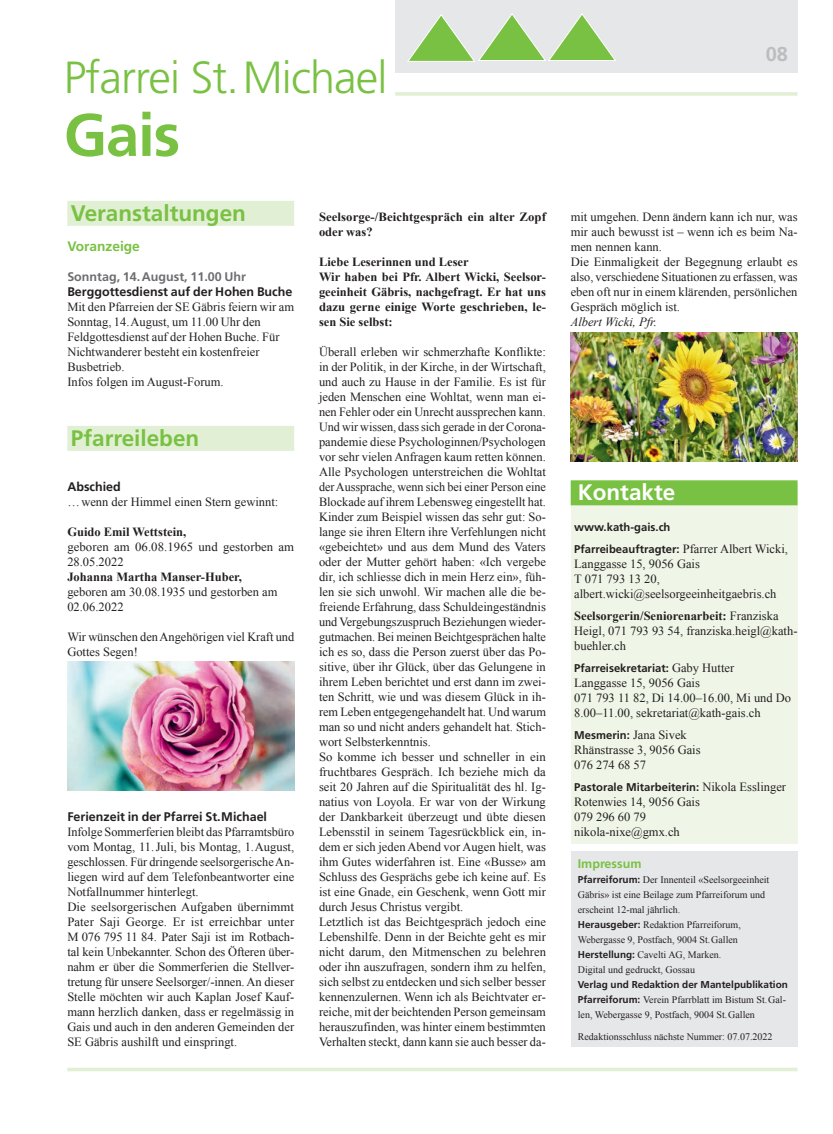
<style>
.page{position:relative;width:833px;height:1134px;background:#fff}
.page>*{position:absolute;margin:0;border:0;box-sizing:border-box;transform-origin:0 0}
.t1{font:700 60px "Frutiger LT Std";color:#79c142}
.t2{font:300 45px "Frutiger LT Std";letter-spacing:-.02em;color:#79c142}
.t3{font:700 22.5px "Frutiger LT Std";color:#79c142}
.t4{font:700 22.5px "Frutiger LT Std";color:#fff}
.t5{font:700 20px "Frutiger LT Std";color:#bcbdc0}
.t6{font:700 13.75px "Frutiger LT Std";color:#79c142}
.t7{font:12.5px/15px "Times New Roman";color:#231f20}
.t8{font:700 12.5px/15px "Times New Roman";color:#231f20}
.t9{font:700 12.5px "Frutiger LT Std";color:#231f20}
.t10{font:700 12.5px "Frutiger LT Std";color:#6c6d70}
.t11{font:italic 12.5px "Times New Roman";color:#231f20}
.t12{font:700 12.5px "Frutiger LT Std";color:#79c142}
.t13{font:700 11.25px/22.1px "Frutiger LT Std";color:#231f20}
.t14{font:10px/15px "Times New Roman";color:#231f20}
.t15{font:700 10px "Frutiger LT Std";color:#231f20}
.s1{font-family:"Times New Roman";font-weight:400;font-size:12.5px}
.s2{font-weight:700}
.s3{font-family:"Frutiger LT Std";font-weight:700}
</style>
<div class="page">
<div style="left:395px;top:0;width:402px;height:73px;background:#e6e7e9"></div>
<hr style="left:395px;top:92px;width:402px;height:4px;background:#e1efd4">
<svg style="left:407px;top:14px;width:209px;height:48px"></svg>
<hr style="left:67px;top:1068px;width:730px;height:3px;background:#e1efd4">
<div style="left:67px;top:201px;width:227px;height:25px;background:#e1efd4"></div>
<div style="left:67px;top:426px;width:227px;height:25px;background:#e1efd4"></div>
<img style="left:67px;top:662px;width:227px;height:129px">
<img style="left:570px;top:333px;width:227px;height:129px">
<div style="left:570px;top:851px;width:227px;height:196px;background:#e6e7e9"></div>
<div style="left:570px;top:483px;width:227px;height:360px;background:#eff6e8"></div>
<div style="left:570px;top:480px;width:227px;height:25px;background:#79c142"></div>
<h2 class="t2" style="left:64px;top:52px;width:325px">Pfarrei St.Michael</h2>
<h1 class="t1" style="left:64px;top:100px;width:118px">Gais</h1>
<h3 class="t3" style="left:71px;top:199px;width:177px">Veranstaltungen</h3>
<p class="t6" style="left:67px;top:238px;width:74px">Voranzeige</p>
<p class="t10" style="left:67px;top:269px;width:180px">Sonntag, 14.August, 11.00 Uhr</p>
<p class="t9" style="left:67px;top:284px;width:227px">Berggottesdienst auf der Hohen Buche</p>
<p class="t7" style="left:67px;top:299px;width:228px">Mit den Pfarreien der SE Gäbris feiern wir am Sonntag, 14.August, um 11.00 Uhr den Feldgottesdienst auf der Hohen Buche. Für Nichtwanderer besteht ein kostenfreier Busbetrieb.<br>Infos folgen im August-Forum.</p>
<h3 class="t3" style="left:71px;top:424px;width:130px">Pfarreileben</h3>
<p class="t9" style="left:67px;top:479px;width:55px">Abschied</p>
<p class="t7" style="left:67px;top:494px;width:212px">…wenn der Himmel einen Stern gewinnt:</p>
<p class="t8" style="left:67px;top:524px;width:120px">Guido Emil Wettstein,</p>
<p class="t7" style="left:67px;top:539px;width:228px">geboren am 06.08.1965 und gestorben am<br>28.05.2022</p>
<p class="t8" style="left:67px;top:569px;width:176px">Johanna Martha Manser-Huber,</p>
<p class="t7" style="left:67px;top:584px;width:212px">geboren am 30.08.1935 und gestorben am<br>02.06.2022</p>
<p class="t7" style="left:67px;top:629px;width:228px">Wir wünschen den Angehörigen viel Kraft und<br>Gottes Segen!</p>
<p class="t9" style="left:67px;top:809px;width:201px">Ferienzeit in der Pfarrei St.Michael</p>
<p class="t7" style="left:67px;top:824px;width:228px">Infolge Sommerferien bleibt das Pfarramtsbüro vom Montag, 11.Juli, bis Montag, 1.August, geschlossen. Für dringende seelsorgerische An&shy;liegen wird auf dem Telefonbeantworter eine Notfallnummer hinterlegt.<br>Die seelsorgerischen Aufgaben übernimmt Pater Saji George. Er ist erreichbar unter M 076 795 11 84. Pater Saji ist im Rotbach&shy;tal kein Unbekannter. Schon des Öfteren über&shy;nahm er über die Sommerferien die Stellver&shy;tretung für unsere Seelsorger/-innen. An dieser Stelle möchten wir auch Kaplan Josef Kauf&shy;mann herzlich danken, dass er regelmässig in Gais und auch in den anderen Gemeinden der SE Gäbris aushilft und einspringt.</p>
<p class="t8" style="left:319px;top:209px;width:228px">Seelsorge-/Beichtgespräch ein alter Zopf oder was?</p>
<p class="t8" style="left:319px;top:254px;width:228px">Liebe Leserinnen und Leser<br>Wir haben bei Pfr. Albert Wicki, Seelsor&shy;geeinheit Gäbris, nachgefragt. Er hat uns dazu gerne einige Worte geschrieben, le&shy;sen Sie selbst:</p>
<p class="t7" style="left:319px;top:344px;width:228px">Überall erleben wir schmerzhafte Konflikte: in der Politik, in der Kirche, in der Wirtschaft, und auch zu Hause in der Familie. Es ist für jeden Menschen eine Wohltat, wenn man ei&shy;nen Fehler oder ein Unrecht aussprechen kann.<br>Und wir wissen, dass sich gerade in der Corona&shy;pandemie diese Psychologinnen/Psychologen vor sehr vielen Anfragen kaum retten können.<br>Alle Psychologen unterstreichen die Wohltat der Aussprache, wenn sich bei einer Person eine Blockade auf ihrem Lebensweg eingestellt hat.<br>Kinder zum Beispiel wissen das sehr gut: So&shy;lange sie ihren Eltern ihre Verfehlungen nicht «gebeichtet» und aus dem Mund des Vaters oder der Mutter gehört haben: «Ich vergebe dir, ich schliesse dich in mein Herz ein», füh&shy;len sie sich unwohl. Wir machen alle die be&shy;freiende Erfahrung, dass Schuldeingeständnis und Vergebungszuspruch Beziehungen wieder&shy;gutmachen. Bei meinen Beichtgesprächen halte ich es so, dass die Person zuerst über das Po&shy;sitive, über ihr Glück, über das Gelungene in ihrem Leben berichtet und erst dann im zwei&shy;ten Schritt, wie und was diesem Glück in ih&shy;rem Leben entgegengehandelt hat. Und warum man so und nicht anders gehandelt hat. Stich&shy;wort Selbsterkenntnis.<br>So komme ich besser und schneller in ein fruchtbares Gespräch. Ich beziehe mich da seit 20 Jahren auf die Spiritualität des hl. Ig&shy;natius von Loyola. Er war von der Wirkung der Dankbarkeit überzeugt und übte diesen Lebensstil in seinem Tagesrückblick ein, in&shy;dem er sich jeden Abend vor Augen hielt, was ihm Gutes widerfahren ist. Eine «Busse» am Schluss des Gesprächs gebe ich keine auf. Es ist eine Gnade, ein Geschenk, wenn Gott mir durch Jesus Christus vergibt.<br>Letztlich ist das Beichtgespräch jedoch eine Lebenshilfe. Denn in der Beichte geht es mir nicht darum, den Mitmenschen zu belehren oder ihn auszufragen, sondern ihm zu helfen, sich selbst zu entdecken und sich selber besser kennenzulernen. Wenn ich als Beichtvater er&shy;reiche, mit der beichtenden Person gemeinsam herauszufinden, was hinter einem bestimmten Verhalten steckt, dann kann sie auch besser da-</p>
<h3 class="t5" style="left:765px;top:42px;width:24px">08</h3>
<p class="t7" style="left:570px;top:209px;width:228px">mit umgehen. Denn ändern kann ich nur, was mir auch bewusst ist – wenn ich es beim Na&shy;men nennen kann.<br>Die Einmaligkeit der Begegnung erlaubt es also, verschiedene Situationen zu erfassen, was eben oft nur in einem klärenden, persönlichen Gespräch möglich ist.</p>
<p class="t11" style="left:570px;top:313px;width:88px">Albert Wicki, Pfr.</p>
<h3 class="t4" style="left:578px;top:479px;width:99px">Kontakte</h3>
<p class="t13" style="left:574px;top:516px;width:215px">www.kath-gais.ch<br>Pfarreibeauftragter: <span class="s1">Pfarrer Albert Wicki,</span></p>
<p class="t7" style="left:574px;top:556px;width:204px">Langgasse 15, 9056 Gais<br>T 071 793 13 20, albert.wicki@seelsorgeeinheitgaebris.ch</p>
<p class="t7" style="left:574px;top:608px;width:224px"><span class="s2">Seelsorgerin/Seniorenarbeit:</span> Franziska<br>Heigl, 071 793 93 54, franziska.heigl@kath&shy;buehler.ch</p>
<p class="t13" style="left:574px;top:657px;width:161px">Pfarreisekretariat: <span class="s1">Gaby Hutter</span></p>
<p class="t7" style="left:574px;top:675px;width:218px">Langgasse 15, 9056 Gais<br>071 793 11 82, Di 14.00–16.00, Mi und Do<br>8.00–11.00, sekretariat@kath-gais.ch</p>
<p class="t13" style="left:574px;top:724px;width:114px">Mesmerin: <span class="s1">Jana Sivek</span></p>
<p class="t7" style="left:574px;top:742px;width:128px">Rhänstrasse 3, 9056 Gais<br>076 274 68 57</p>
<p class="t13" style="left:574px;top:776px;width:213px">Pastorale Mitarbeiterin: <span class="s1">Nikola Esslinger</span></p>
<p class="t7" style="left:574px;top:794px;width:127px">Rotenwies 14, 9056 Gais<br>079 296 60 79 nikola-nixe@gmx.ch</p>
<p class="t12" style="left:578px;top:856px;width:65px">Impressum</p>
<p class="t14" style="left:578px;top:872px;width:193px"><span class="s3">Pfarreiforum:</span> Der Innenteil «Seelsorgeeinheit Gäbris» ist eine Beilage zum Pfarreiforum und erscheint 12-mal jährlich.<br><span class="s3">Herausgeber:</span> Redaktion Pfarreiforum, Webergasse 9, Postfach, 9004 St. Gallen <span class="s3">Herstellung:</span> Cavelti AG, Marken.<br>Digital und gedruckt, Gossau</p>
<p class="t15" style="left:578px;top:978px;width:212px">Verlag und Redaktion der Mantelpublikation</p>
<p class="t14" style="left:578px;top:992px;width:210px"><span class="s3">Pfarreiforum:</span> Verein Pfarrblatt im Bistum St. Gal&shy;len, Webergasse 9, Postfach, 9004 St. Gallen</p>
<p class="t14" style="left:578px;top:1029px;width:196px">Redaktionsschluss nächste Nummer: 07.07.2022</p>
</div>
